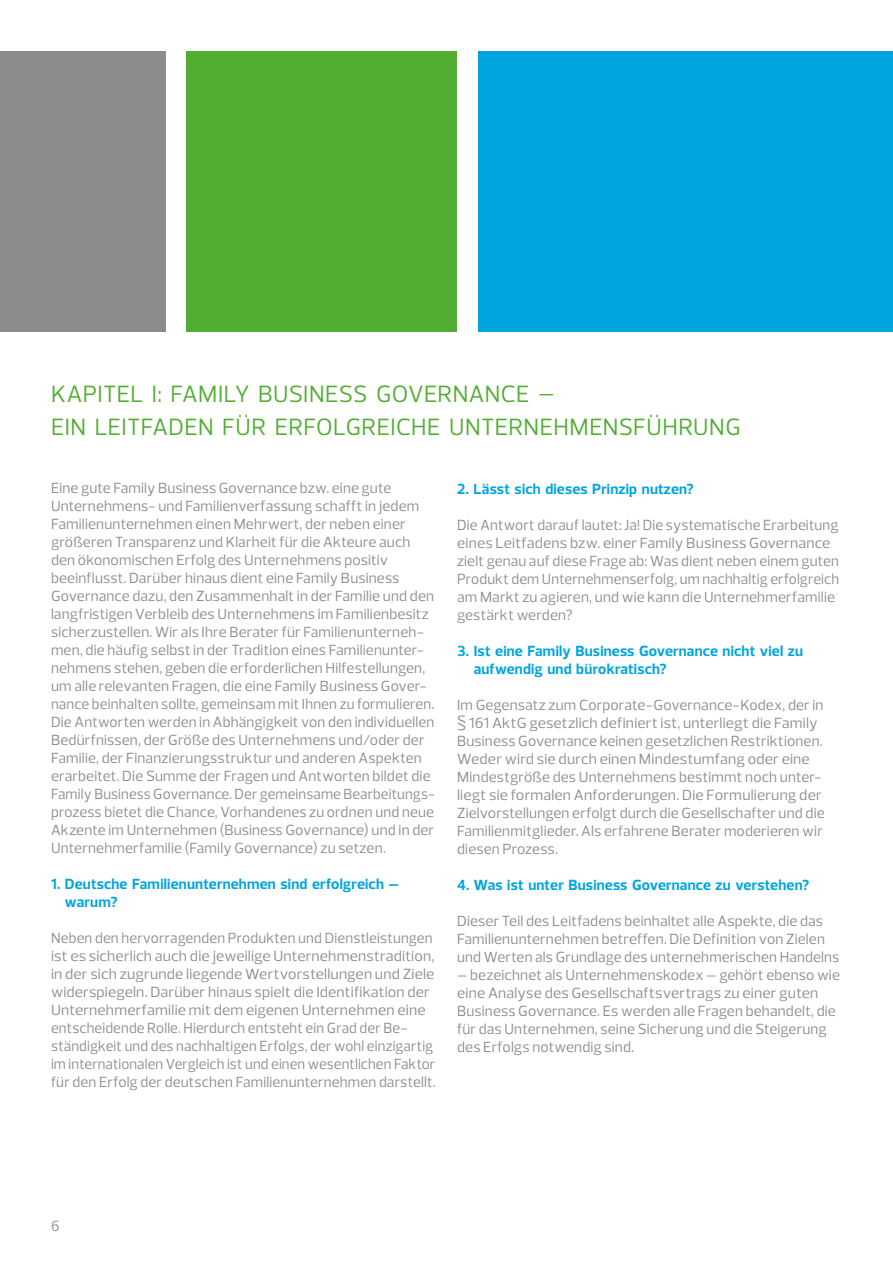
<style>
.page{position:relative;width:893px;height:1263px;background:#fff}
.page>*{position:absolute;margin:0;border:0;box-sizing:border-box;transform-origin:0 0}
.t1{font:24px/33px "Prelo";letter-spacing:.015em;color:#52ae32}
.t2{font:15px/18px "Prelo";letter-spacing:.01em;color:#8c8b8b}
.t3{font:700 15px/18px "Prelo";letter-spacing:.01em;color:#00a5df}
</style>
<div class="page">
<div style="left:0;top:51px;width:165px;height:280px;background:#8c8b8b"></div>
<div style="left:186px;top:51px;width:271px;height:280px;background:#52ae32"></div>
<div style="left:478px;top:51px;width:415px;height:280px;background:#00a5df"></div>
<h1 class="t1" style="left:51px;top:377px;width:691px">KAPITEL I: FAMILY BUSINESS GOVERNANCE –<br>EIN LEITFADEN FÜR ERFOLGREICHE UNTERNEHMENSFÜHRUNG</h1>
<p class="t2" style="left:51px;top:479px;width:386px">Eine gute Family Business Governance bzw. eine gute Unternehmens- und Familienverfassung schafft in jedem Familienunternehmen einen Mehrwert, der neben einer größeren Transparenz und Klarheit für die Akteure auch den ökonomischen Erfolg des Unternehmens positiv beeinflusst. Darüber hinaus dient eine Family Business Governance dazu, den Zusammenhalt in der Familie und den langfristigen Verbleib des Unternehmens im Familienbesitz sicherzustellen. Wir als Ihre Berater für Familienunterneh&shy;men, die häufig selbst in der Tradition eines Familienunter&shy;nehmens stehen, geben die erforderlichen Hilfestellungen, um alle relevanten Fragen, die eine Family Business Gover&shy;nance beinhalten sollte, gemeinsam mit Ihnen zu formulieren.<br>Die Antworten werden in Abhängigkeit von den individuellen Bedürfnissen, der Größe des Unternehmens und/oder der Familie, der Finanzierungsstruktur und anderen Aspekten erarbeitet. Die Summe der Fragen und Antworten bildet die Family Business Governance. Der gemeinsame Bearbeitungs&shy;prozess bietet die Chance, Vorhandenes zu ordnen und neue Akzente im Unternehmen (Business Governance) und in der Unternehmerfamilie (Family Governance) zu setzen.</p>
<p class="t3" style="left:65px;top:875px;width:336px;text-indent:-14px">1. Deutsche Familienunternehmen sind erfolgreich – warum?</p>
<p class="t2" style="left:51px;top:929px;width:386px">Neben den hervorragenden Produkten und Dienstleistungen ist es sicherlich auch die jeweilige Unternehmenstradition, in der sich zugrunde liegende Wertvorstellungen und Ziele widerspiegeln. Darüber hinaus spielt die Identifikation der Unternehmerfamilie mit dem eigenen Unternehmen eine entscheidende Rolle. Hierdurch entsteht ein Grad der Be&shy;ständigkeit und des nachhaltigen Erfolgs, der wohl einzigartig im internationalen Vergleich ist und einen wesentlichen Faktor für den Erfolg der deutschen Familienunternehmen darstellt.</p>
<p class="t3" style="left:457px;top:480px;width:238px">2. Lässt sich dieses Prinzip nutzen?</p>
<p class="t2" style="left:457px;top:516px;width:384px">Die Antwort darauf lautet: Ja! Die systematische Erarbeitung eines Leitfadens bzw. einer Family Business Governance zielt genau auf diese Frage ab: Was dient neben einem guten Produkt dem Unternehmenserfolg, um nachhaltig erfolgreich am Markt zu agieren, und wie kann die Unternehmerfamilie gestärkt werden?</p>
<p class="t3" style="left:474px;top:642px;width:331px;text-indent:-17px">3. Ist eine Family Business Governance nicht viel zu aufwendig und bürokratisch?</p>
<p class="t2" style="left:457px;top:696px;width:369px">Im Gegensatz zum Corporate-Governance-Kodex, der in § 161 AktG gesetzlich definiert ist, unterliegt die Family Business Governance keinen gesetzlichen Restriktionen.<br>Weder wird sie durch einen Mindestumfang oder eine Mindestgröße des Unternehmens bestimmt noch unter&shy;liegt sie formalen Anforderungen. Die Formulierung der Zielvorstellungen erfolgt durch die Gesellschafter und die Familienmitglieder. Als erfahrene Berater moderieren wir diesen Prozess.</p>
<p class="t3" style="left:457px;top:876px;width:354px">4. Was ist unter Business Governance zu verstehen?</p>
<p class="t2" style="left:457px;top:912px;width:384px">Dieser Teil des Leitfadens beinhaltet alle Aspekte, die das<br>Familienunternehmen betreffen. Die Definition von Zielen und Werten als Grundlage des unternehmerischen Handelns</p>
<p class="t2" style="left:457px;top:966px;width:384px">– bezeichnet als Unternehmenskodex – gehört ebenso wie eine Analyse des Gesellschaftsvertrags zu einer guten Business Governance. Es werden alle Fragen behandelt, die für das Unternehmen, seine Sicherung und die Steigerung des Erfolgs notwendig sind.</p>
<p class="t2" style="left:51px;top:1217px;width:10px">6</p>
</div>
